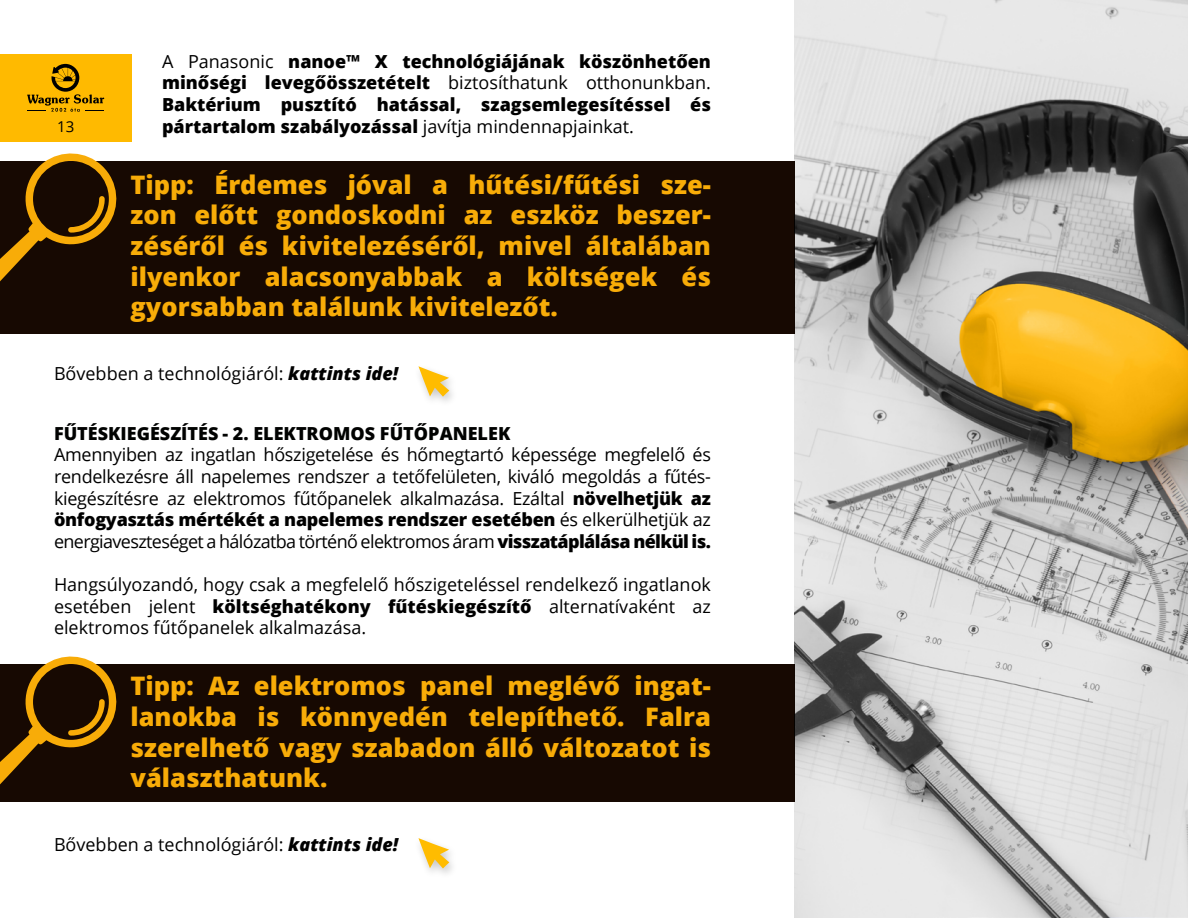
<style>
.page{position:relative;width:1188px;height:918px;background:#fff}
.page>*{position:absolute;margin:0;border:0;box-sizing:border-box;transform-origin:0 0}
.t1{font:800 25.5px/30.6px "Open Sans";color:#f8ac08;text-align:justify}
.t2{font:18px/21.6px "Open Sans";color:#000;text-align:justify}
.t3{font:800 18px/21.6px "Open Sans";color:#000;text-align:justify}
.t4{font:800 18px "Open Sans";color:#010201}
.t5{font:15px "Open Sans";color:#000}
.s1{font-weight:400}
.s2{font-weight:800;font-style:italic}
.s3{font-weight:800}
</style>
<div class="page">
<div style="left:0;top:54px;width:131px;height:88px;background:#ffba00"></div>
<svg style="left:27px;top:64px;width:77px;height:48px"></svg>
<div style="left:0;top:161px;width:794px;height:173px;background:#170902"></div>
<div style="left:0;top:664px;width:794px;height:138px;background:#170902"></div>
<svg style="left:0;top:153px;width:117px;height:129px"></svg>
<svg style="left:0;top:656px;width:117px;height:129px"></svg>
<div style="left:413px;top:364px;width:46px;height:44px;background:#000;opacity:.22"></div>
<svg style="left:418px;top:366px;width:31px;height:31px"></svg>
<div style="left:413px;top:835px;width:46px;height:45px;background:#000;opacity:.22"></div>
<svg style="left:418px;top:838px;width:31px;height:31px"></svg>
<img style="left:794px;top:0;width:394px;height:917px">
<p class="t5" style="left:57px;top:116px;width:19px">13</p>
<p class="t3" style="left:162px;top:49px;width:551px"><span class="s1">A Panasonic</span> nanoe™ X technológiájának köszönhetően minőségi levegőösszetételt <span class="s1">biztosíthatunk otthonunkban.<br></span>Baktérium pusztító hatással, szagsemlegesítéssel és pártartalom szabályozással <span class="s1">javítja mindennapjainkat.</span></p>
<h1 class="t1" style="left:130px;top:168px;width:582px">Tipp: Érdemes jóval a hűtési/fűtési sze&shy;zon előtt gondoskodni az eszköz beszer&shy;zéséről és kivitelezéséről, mivel általában ilyenkor alacsonyabbak a költségek és gyorsabban találunk kivitelezőt.</h1>
<p class="t2" style="left:54px;top:362px;width:346px">Bővebben a technológiáról: <span class="s2">kattints ide!</span></p>
<p class="t4" style="left:54px;top:420px;width:458px">FŰTÉSKIEGÉSZÍTÉS - 2. ELEKTROMOS FŰTŐPANELEK</p>
<p class="t2" style="left:54px;top:444px;width:659px">Amennyiben az ingatlan hőszigetelése és hőmegtartó képessége megfelelő és rendelkezésre áll napelemes rendszer a tetőfelületen, kiváló megoldás a fűtés&shy;kiegészítésre az elektromos fűtőpanelek alkalmazása. Ezáltal <span class="s3">növelhetjük az önfogyasztás mértékét a napelemes rendszer esetében</span> és elkerülhetjük az energiaveszteséget a hálózatba történő elektromos áram <span class="s3">visszatáplálása nélkül is.</span></p>
<p class="t2" style="left:54px;top:573px;width:659px">Hangsúlyozandó, hogy csak a megfelelő hőszigeteléssel rendelkező ingatlanok esetében jelent <span class="s3">költséghatékony fűtéskiegészítő</span> alternatívaként az elektromos fűtőpanelek alkalmazása.</p>
<h1 class="t1" style="left:130px;top:669px;width:582px">Tipp: Az elektromos panel meglévő ingat&shy;lanokba is könnyedén telepíthető. Falra szerelhető vagy szabadon álló változatot is választhatunk.</h1>
<p class="t2" style="left:54px;top:833px;width:346px">Bővebben a technológiáról: <span class="s2">kattints ide!</span></p>
</div>
